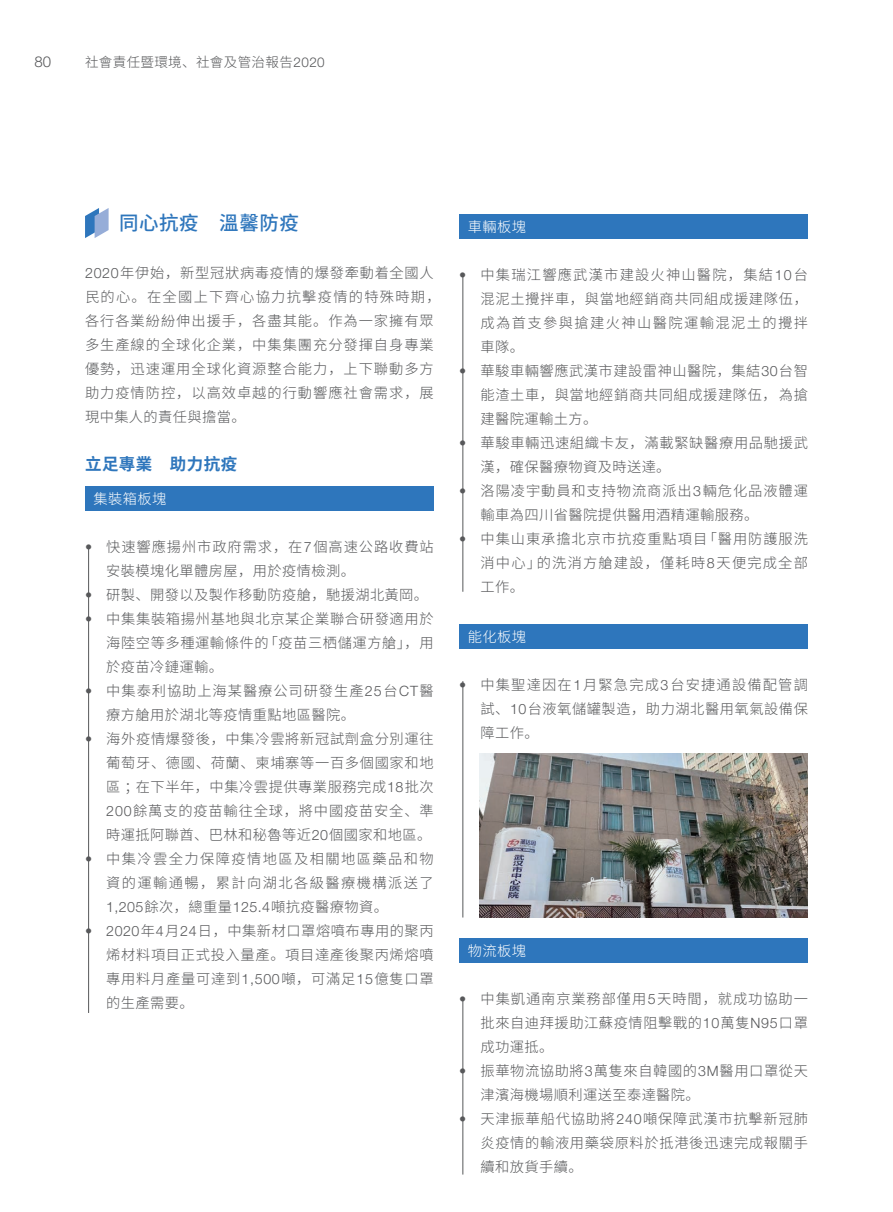
<style>
.page{position:relative;width:893px;height:1212px;background:#fff}
.page>*{position:absolute;margin:0;border:0;box-sizing:border-box;transform-origin:0 0}
.t1{font:500 19.5px "Source Han Sans CN";letter-spacing:.03em;color:#2e76bc}
.t2{font:700 16.5px "Source Han Sans CN";letter-spacing:.03em;color:#2e76bc}
.t3{font:300 15px "Helvetica Neue LT Std";color:#57585a}
.t4{font:300 14.25px/24px "Source Han Sans CN";letter-spacing:.045em;color:#57585a;text-align:justify}
.t5{font:300 14.25px/24px "Source Han Sans CN";letter-spacing:.065em;color:#57585a}
.t6{font:300 14.25px "Source Han Sans CN";letter-spacing:.03em;color:#fff}
.t7{font:300 13.5px "Source Han Sans CN";letter-spacing:.03em;color:#57585a}
.s1{font-family:"Helvetica Neue LT Pro"}
</style>
<div class="page">
<div style="left:85px;top:486px;width:349px;height:25px;background:#2e76bc"></div>
<svg style="left:85px;top:208px;width:24px;height:30px"></svg>
<div style="left:459px;top:214px;width:349px;height:25px;background:#2e76bc"></div>
<div style="left:459px;top:624px;width:349px;height:25px;background:#2e76bc"></div>
<hr style="left:88px;top:547px;width:1px;height:466px;background:#57585a">
<hr style="left:462px;top:274px;width:1px;height:318px;background:#57585a">
<hr style="left:462px;top:681px;width:1px;height:236px;background:#57585a">
<hr style="left:462px;top:999px;width:1px;height:175px;background:#57585a">
<img style="left:479px;top:754px;width:329px;height:163px">
<div style="left:459px;top:938px;width:349px;height:25px;background:#2e76bc"></div>
<p class="t3" style="left:34px;top:53px;width:18px">80</p>
<p class="t7" style="left:85px;top:55px;width:241px">社會責任暨環境、社會及管治報告<span class="s1">2020</span></p>
<h1 class="t1" style="left:119px;top:212px;width:181px">同心抗疫 溫馨防疫</h1>
<p class="t5" style="left:85px;top:261px;width:357px"><span class="s1">2020</span>年伊始，新型冠狀病毒疫情的爆發牽動着全國人民的心。在全國上下齊心協力抗擊疫情的特殊時期，各行各業紛紛伸出援手，各盡其能。作為一家擁有眾多生產線的全球化企業，中集集團充分發揮自身專業優勢，迅速運用全球化資源整合能力，上下聯動多方助力疫情防控，以高效卓越的行動響應社會需求，展現中集人的責任與擔當。</p>
<p class="t2" style="left:85px;top:454px;width:154px">立足專業 助力抗疫</p>
<p class="t6" style="left:94px;top:491px;width:74px">集裝箱板塊</p>
<p class="t5" style="left:106px;top:535px;width:329px;text-indent:-21px"><span class="s1">•</span> 快速響應揚州市政府需求，在<span class="s1">7</span>個高速公路收費站安裝模塊化單體房屋，用於疫情檢測。</p>
<p class="t4" style="left:85px;top:583px;width:345px"><span class="s1">•</span> 研製、開發以及製作移動防疫艙，馳援湖北黃岡。</p>
<p class="t4" style="left:106px;top:607px;width:329px;text-indent:-21px"><span class="s1">•</span> 中集集裝箱揚州基地與北京某企業聯合研發適用於海陸空等多種運輸條件的「疫苗三栖儲運方艙」，用於疫苗冷鏈運輸。</p>
<p class="t5" style="left:106px;top:679px;width:329px;text-indent:-21px"><span class="s1">•</span> 中集泰利協助上海某醫療公司研發生產<span class="s1">25</span>台<span class="s1">CT</span>醫療方艙用於湖北等疫情重點地區醫院。</p>
<p class="t4" style="left:106px;top:727px;width:329px;text-indent:-21px"><span class="s1">•</span> 海外疫情爆發後，中集冷雲將新冠試劑盒分別運往葡萄牙、德國、荷蘭、柬埔寨等一百多個國家和地區；在下半年，中集冷雲提供專業服務完成<span class="s1">18</span>批次<span class="s1">200</span>餘萬支的疫苗輸往全球，將中國疫苗安全、準時運抵阿聯酋、巴林和秘魯等近<span class="s1">20</span>個國家和地區。</p>
<p class="t4" style="left:106px;top:847px;width:329px;text-indent:-21px"><span class="s1">•</span> 中集冷雲全力保障疫情地區及相關地區藥品和物資的運輸通暢，累計向湖北各級醫療機構派送了<span class="s1">1,205</span>餘次，總重量<span class="s1">125.4</span>噸抗疫醫療物資。</p>
<p class="t4" style="left:106px;top:919px;width:329px;text-indent:-21px"><span class="s1">• 2020</span>年<span class="s1">4</span>月<span class="s1">24</span>日，中集新材口罩熔噴布專用的聚丙烯材料項目正式投入量產。項目達產後聚丙烯熔噴專用料月產量可達到<span class="s1">1,500</span>噸，可滿足<span class="s1">15</span>億隻口罩的生產需要。</p>
<p class="t6" style="left:468px;top:219px;width:60px">車輛板塊</p>
<p class="t4" style="left:480px;top:263px;width:329px;text-indent:-21px"><span class="s1">•</span> 中集瑞江響應武漢市建設火神山醫院，集結<span class="s1">10</span>台混泥土攪拌車，與當地經銷商共同組成援建隊伍，成為首支參與搶建火神山醫院運輸混泥土的攪拌車隊。</p>
<p class="t4" style="left:480px;top:359px;width:329px;text-indent:-21px"><span class="s1">•</span> 華駿車輛響應武漢市建設雷神山醫院，集結<span class="s1">30</span>台智能渣土車，與當地經銷商共同組成援建隊伍，為搶建醫院運輸土方。</p>
<p class="t4" style="left:480px;top:431px;width:329px;text-indent:-21px"><span class="s1">•</span> 華駿車輛迅速組織卡友，滿載緊缺醫療用品馳援武漢，確保醫療物資及時送達。</p>
<p class="t5" style="left:480px;top:479px;width:329px;text-indent:-21px"><span class="s1">•</span> 洛陽凌宇動員和支持物流商派出<span class="s1">3</span>輛危化品液體運輸車為四川省醫院提供醫用酒精運輸服務。</p>
<p class="t4" style="left:480px;top:527px;width:329px;text-indent:-21px"><span class="s1">•</span> 中集山東承擔北京市抗疫重點項目「醫用防護服洗消中心」的洗消方艙建設，僅耗時<span class="s1">8</span>天便完成全部工作。</p>
<p class="t6" style="left:468px;top:628px;width:60px">能化板塊</p>
<p class="t4" style="left:480px;top:673px;width:329px;text-indent:-21px"><span class="s1">•</span> 中集聖達因在<span class="s1">1</span>月緊急完成<span class="s1">3</span>台安捷通設備配管調試、<span class="s1">10</span>台液氧儲罐製造，助力湖北醫用氧氣設備保障工作。</p>
<p class="t6" style="left:468px;top:942px;width:60px">物流板塊</p>
<p class="t4" style="left:480px;top:987px;width:329px;text-indent:-21px"><span class="s1">•</span> 中集凱通南京業務部僅用<span class="s1">5</span>天時間，就成功協助一批來自迪拜援助江蘇疫情阻擊戰的<span class="s1">10</span>萬隻<span class="s1">N95</span>口罩成功運抵。</p>
<p class="t4" style="left:480px;top:1058px;width:329px;text-indent:-21px"><span class="s1">•</span> 振華物流協助將<span class="s1">3</span>萬隻來自韓國的<span class="s1">3M</span>醫用口罩從天津濱海機場順利運送至泰達醫院。</p>
<p class="t4" style="left:480px;top:1106px;width:329px;text-indent:-21px"><span class="s1">•</span> 天津振華船代協助將<span class="s1">240</span>噸保障武漢市抗擊新冠肺炎疫情的輸液用藥袋原料於抵港後迅速完成報關手續和放貨手續。</p>
</div>
